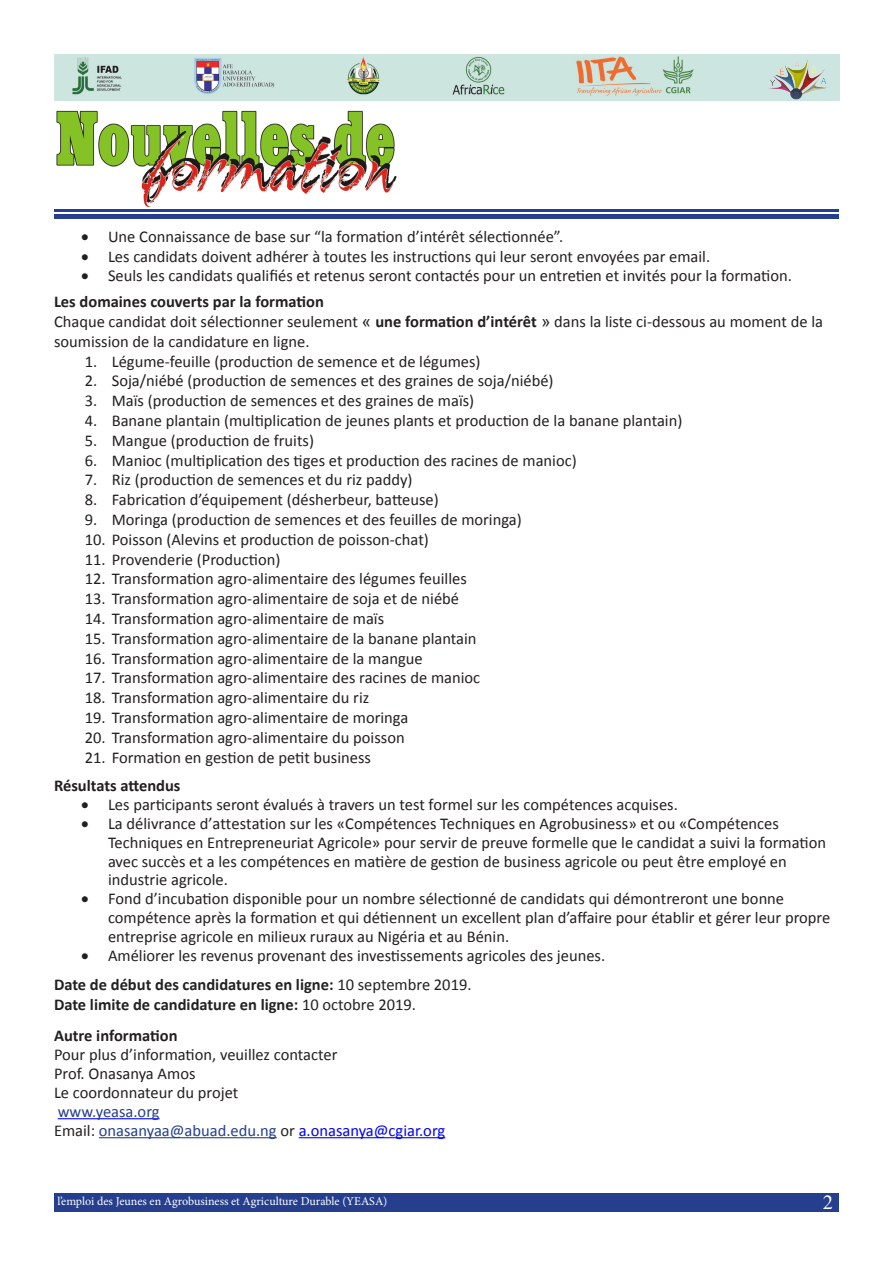
<style>
.page{position:relative;width:893px;height:1263px;background:#fff}
.page>*{position:absolute;margin:0;border:0;box-sizing:border-box;transform-origin:0 0}
.t1{font:19.5px "Time";color:#fff}
.t2{font:16.5px/18.9px "Calibri";color:#231f20}
.No_Spacing{font:700 16.5px "Calibri";color:#222}
.t3{font:700 16.5px "Calibri";color:#231f20}
.t4{font:16.5px "Calibri";color:#253f8e}
.t5{font:12px "Minion Pro";color:#fff}
.s1{font-family:"Arial"}
.s2{font-weight:700}
.s3{font-weight:400}
.s4{color:#231f20}
.s5{color:#00f}
</style>
<div class="page">
<div style="left:54px;top:1193px;width:785px;height:18px;background:#253f8e"></div>
<hr style="left:54px;top:209px;width:785px;height:3px;background:#253f8e">
<div style="left:54px;top:214px;width:785px;height:5px;background:#253f8e"></div>
<img style="left:56px;top:110px;width:341px;height:97px">
<img style="left:54px;top:54px;width:653px;height:46px">
<img style="left:767px;top:57px;width:64px;height:44px">
<hr style="left:58px;top:1118px;width:102px;height:1px;background:#00f">
<hr style="left:99px;top:1137px;width:178px;height:1px;background:#253f8e">
<hr style="left:299px;top:1137px;width:146px;height:1px;background:#00f">
<p class="t2" style="left:81px;top:227px;width:484px">• Une Connaissance de base sur “la formation d’intérêt sélectionnée”.</p>
<p class="t2" style="left:81px;top:247px;width:631px">• Les candidats doivent adhérer à toutes les instructions qui leur seront envoyées par email.</p>
<p class="t2" style="left:81px;top:266px;width:712px">• Seuls les candidats qualifiés et retenus seront contactés pour un entretien et invités pour la formation.</p>
<p class="t3" style="left:54px;top:291px;width:271px">Les domaines couverts par la formation</p>
<p class="t2" style="left:54px;top:312px;width:770px;line-height:19.8px">Chaque candidat doit sélectionner seulement <span class="s1">«</span> <span class="s2">une formation d’intérêt</span> <span class="s1">»</span> dans la liste ci-dessous au moment de la soumission de la candidature en ligne.</p>
<p class="t2" style="left:85px;top:352px;width:397px">1. Légume-feuille (production de semence et de légumes)</p>
<p class="t2" style="left:85px;top:371px;width:470px">2. Soja/niébé (production de semences et des graines de soja/niébé)</p>
<p class="t2" style="left:85px;top:391px;width:391px">3. Maïs (production de semences et des graines de maïs)</p>
<p class="t2" style="left:85px;top:411px;width:599px">4. Banane plantain (multiplication de jeunes plants et production de la banane plantain)</p>
<p class="t2" style="left:85px;top:431px;width:231px">5. Mangue (production de fruits)</p>
<p class="t2" style="left:85px;top:451px;width:493px">6. Manioc (multiplication des tiges et production des racines de manioc)</p>
<p class="t2" style="left:85px;top:470px;width:329px">7. Riz (production de semences et du riz paddy)</p>
<p class="t2" style="left:85px;top:490px;width:356px">8. Fabrication d’équipement (désherbeur, batteuse)</p>
<p class="t2" style="left:85px;top:510px;width:439px">9. Moringa (production de semences et des feuilles de moringa)</p>
<p class="t2" style="left:85px;top:530px;width:346px">10. Poisson (Alevins et production de poisson-chat)</p>
<p class="t2" style="left:85px;top:550px;width:197px">11. Provenderie (Production)</p>
<p class="t2" style="left:85px;top:569px;width:384px">12. Transformation agro-alimentaire des légumes feuilles</p>
<p class="t2" style="left:85px;top:589px;width:376px">13. Transformation agro-alimentaire de soja et de niébé</p>
<p class="t2" style="left:85px;top:609px;width:301px">14. Transformation agro-alimentaire de maïs</p>
<p class="t2" style="left:85px;top:629px;width:393px">15. Transformation agro-alimentaire de la banane plantain</p>
<p class="t2" style="left:85px;top:649px;width:339px">16. Transformation agro-alimentaire de la mangue</p>
<p class="t2" style="left:85px;top:668px;width:397px">17. Transformation agro-alimentaire des racines de manioc</p>
<p class="t2" style="left:85px;top:688px;width:286px">18. Transformation agro-alimentaire du riz</p>
<p class="t2" style="left:85px;top:708px;width:325px">19. Transformation agro-alimentaire de moringa</p>
<p class="t2" style="left:85px;top:728px;width:321px">20. Transformation agro-alimentaire du poisson</p>
<p class="t2" style="left:85px;top:748px;width:288px">21. Formation en gestion de petit business</p>
<p class="t3" style="left:54px;top:774px;width:128px">Résultats attendus</p>
<p class="t2" style="left:81px;top:795px;width:598px">• Les participants seront évalués à travers un test formel sur les compétences acquises.</p>
<p class="t2" style="left:108px;top:814px;width:720px;text-indent:-27px">• La délivrance d’attestation sur les «Compétences Techniques en Agrobusiness» et ou «Compétences Techniques en Entrepreneuriat Agricole» pour servir de preuve formelle que le candidat a suivi la formation avec succès et a les compétences en matière de gestion de business agricole ou peut être employé en industrie agricole.</p>
<p class="t2" style="left:108px;top:889px;width:724px;text-indent:-27px">• Fond d’incubation disponible pour un nombre sélectionné de candidats qui démontreront une bonne compétence après la formation et qui détiennent un excellent plan d’affaire pour établir et gérer leur propre entreprise agricole en milieux ruraux au Nigéria et au Bénin.</p>
<p class="t2" style="left:81px;top:946px;width:526px">• Améliorer les revenus provenant des investissements agricoles des jeunes.</p>
<p class="No_Spacing" style="left:54px;top:974px;width:419px">Date de début des candidatures en ligne: <span class="s3">10 septembre 2019.</span></p>
<p class="No_Spacing" style="left:54px;top:994px;width:364px">Date limite de candidature en ligne: <span class="s3">10 octobre 2019.</span></p>
<p class="t3" style="left:54px;top:1025px;width:125px">Autre information</p>
<p class="t2" style="left:54px;top:1045px;width:285px">Pour plus d’information, veuillez contacter</p>
<p class="t2" style="left:54px;top:1064px;width:143px">Prof. Onasanya Amos</p>
<p class="t2" style="left:54px;top:1083px;width:186px">Le coordonnateur du projet</p>
<p class="t4" style="left:58px;top:1101px;width:103px">www.yeasa.org</p>
<p class="t4" style="left:54px;top:1120px;width:393px"><span class="s4">Email:</span> onasanyaa@abuad.edu.ng <span class="s4">or</span> <span class="s5">a.onasanya@cgiar.org</span></p>
<p class="t5" style="left:58px;top:1193px;width:331px">l’emploi des Jeunes en Agrobusiness et Agriculture Durable (YEASA)</p>
<p class="t1" style="left:823px;top:1192px;width:11px">2</p>
</div>
